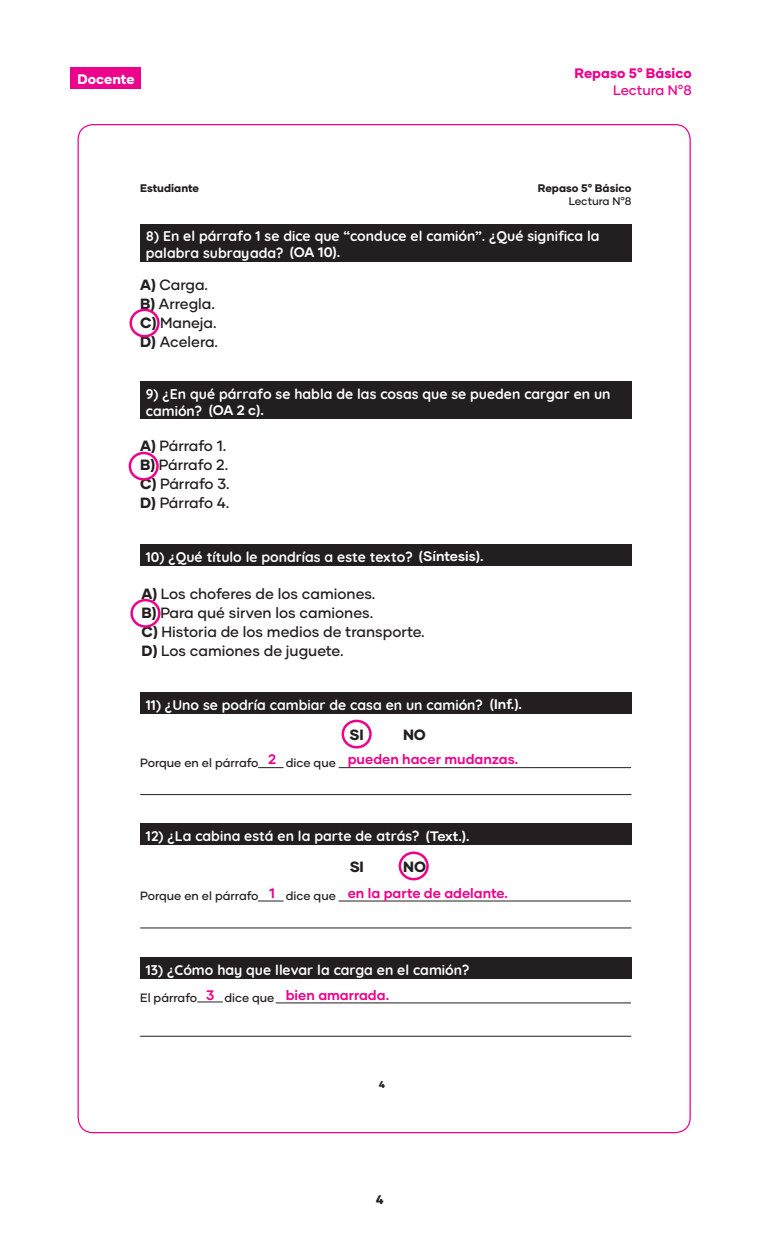
<style>
.page{position:relative;width:765px;height:1260px;background:#fff}
.page>*{position:absolute;margin:0;border:0;box-sizing:border-box;transform-origin:0 0}
.t1{font:500 14.88px/18.9px "Gilmer";color:#231f20}
.t2{font:800 14.88px "Gilmer";color:#231f20}
.t3{font:700 14px/16.8px "Quicksand";color:#fff}
.t4{font:700 13.75px "Gilmer";color:#ed028c}
.t5{font:700 13.75px "Gilmer";color:#fff}
.t6{font:800 13.75px "Gilmer";color:#ed028c}
.t7{font:500 13.75px "Gilmer";letter-spacing:-.005em;color:#ed028c}
.t8{font:800 13.75px "Gilmer";color:#fff}
.t9{font:800 12.5px "Gilmer";color:#231f20}
.t10{font:500 12px "Gilmer";color:#231f20}
.t11{font:800 11px/13px "Gilmer";color:#231f20;text-align:right}
.t12{font:800 10px "Gilmer";color:#231f20}
.s1{font-weight:500}
.s2{font-weight:800}
.s3{font-family:"Gilmer";font-size:13.75px}
</style>
<div class="page">
<div style="left:70px;top:67px;width:71px;height:22px;background:#ed028c"></div>
<div style="left:140px;top:224px;width:492px;height:37px;background:#231f20"></div>
<div style="left:140px;top:382px;width:492px;height:37px;background:#231f20"></div>
<div style="left:140px;top:544px;width:492px;height:22px;background:#231f20"></div>
<div style="left:140px;top:692px;width:492px;height:22px;background:#231f20"></div>
<div style="left:140px;top:823px;width:492px;height:22px;background:#231f20"></div>
<hr style="left:141px;top:794px;width:490px;height:1px;background:#231f20">
<svg style="left:258px;top:767px;width:25px;height:1px"></svg>
<hr style="left:339px;top:767px;width:292px;height:1px;background:#231f20">
<hr style="left:141px;top:928px;width:490px;height:1px;background:#231f20">
<svg style="left:258px;top:901px;width:25px;height:1px"></svg>
<hr style="left:339px;top:901px;width:292px;height:1px;background:#231f20">
<div style="left:140px;top:957px;width:492px;height:22px;background:#231f20"></div>
<hr style="left:140px;top:1036px;width:491px;height:1px;background:#231f20">
<svg style="left:198px;top:1002px;width:25px;height:1px"></svg>
<hr style="left:276px;top:1003px;width:355px;height:1px;background:#231f20">
<div style="left:130px;top:309px;width:30px;height:28px;border:2px solid #ed028c;border-radius:50%"></div>
<div style="left:129px;top:452px;width:30px;height:29px;border:2px solid #ed028c;border-radius:50%"></div>
<div style="left:130px;top:599px;width:31px;height:29px;border:2px solid #ed028c;border-radius:50%"></div>
<div style="left:399px;top:852px;width:30px;height:28px;border:2px solid #ed028c;border-radius:50%"></div>
<div style="left:342px;top:720px;width:30px;height:29px;border:2px solid #ed028c;border-radius:50%"></div>
<p class="t8" style="left:78px;top:70px;width:59px">Docente</p>
<p class="t6" style="left:575px;top:65px;width:119px">Repaso 5° Básico</p>
<p class="t7" style="left:613px;top:81px;width:80px">Lectura N°8</p>
<p class="t11" style="left:140px;top:181px;width:61px">Estudiante</p>
<p class="t11" style="left:538px;top:181px;width:95px">Repaso 5° Básico<br><span class="s1">Lectura N°8</span></p>
<p class="t3" style="left:146px;top:227px;width:455px">8) En el párrafo 1 se dice que “conduce el camión”. ¿Qué significa la palabra subrayada?</p>
<p class="t5" style="left:290px;top:244px;width:52px">(OA 10).</p>
<p class="t1" style="left:140px;top:275px;width:79px"><span class="s2">A)</span> Carga.<br><span class="s2">B)</span> Arregla.<br><span class="s2">C)</span> Maneja.<br><span class="s2">D)</span> Acelera.</p>
<p class="t3" style="left:146px;top:385px;width:466px">9) ¿En qué párrafo se habla de las cosas que se pueden cargar en un camión?</p>
<p class="t5" style="left:209px;top:401px;width:57px">(OA 2 c).</p>
<p class="t1" style="left:140px;top:437px;width:91px"><span class="s2">A)</span> Párrafo 1.<br><span class="s2">B)</span> Párrafo 2.<br><span class="s2">C)</span> Párrafo 3.<br><span class="s2">D)</span> Párrafo 4.</p>
<p class="t3" style="left:146px;top:547px;width:339px">10) ¿Qué título le pondrías a este texto? <span class="s3">(Síntesis).</span></p>
<p class="t1" style="left:142px;top:584px;width:285px"><span class="s2">A)</span> Los choferes de los camiones.<br><span class="s2">B)</span> Para qué sirven los camiones.<br><span class="s2">C)</span> Historia de los medios de transporte.<br><span class="s2">D)</span> Los camiones de juguete.</p>
<p class="t3" style="left:146px;top:695px;width:339px">11) ¿Uno se podría cambiar de casa en un camión?</p>
<p class="t2" style="left:350px;top:725px;width:16px">SI</p>
<p class="t2" style="left:403px;top:725px;width:24px">NO</p>
<p class="t5" style="left:490px;top:696px;width:34px">(Inf.).</p>
<p class="t4" style="left:268px;top:750px;width:10px">2</p>
<p class="t10" style="left:140px;top:755px;width:120px">Porque en el párrafo</p>
<p class="t10" style="left:286px;top:755px;width:51px">dice que</p>
<p class="t4" style="left:348px;top:750px;width:172px">pueden hacer mudanzas.</p>
<p class="t3" style="left:146px;top:826px;width:325px">12) ¿La cabina está en la parte de atrás? <span class="s3">(Text.).</span></p>
<p class="t4" style="left:269px;top:884px;width:7px">1</p>
<p class="t10" style="left:140px;top:889px;width:120px">Porque en el párrafo</p>
<p class="t10" style="left:286px;top:889px;width:51px">dice que</p>
<p class="t2" style="left:350px;top:857px;width:16px">SI</p>
<p class="t2" style="left:403px;top:857px;width:24px">NO</p>
<p class="t4" style="left:348px;top:884px;width:162px">en la parte de adelante.</p>
<p class="t3" style="left:146px;top:960px;width:325px">13) ¿Cómo hay que llevar la carga en el camión?</p>
<p class="t10" style="left:140px;top:991px;width:58px">El párrafo</p>
<p class="t10" style="left:224px;top:991px;width:51px">dice que</p>
<p class="t4" style="left:286px;top:986px;width:105px">bien amarrada.</p>
<p class="t4" style="left:206px;top:986px;width:10px">3</p>
<p class="t12" style="left:379px;top:1078px;width:8px">4</p>
<p class="t9" style="left:376px;top:1192px;width:9px">4</p>
</div>
